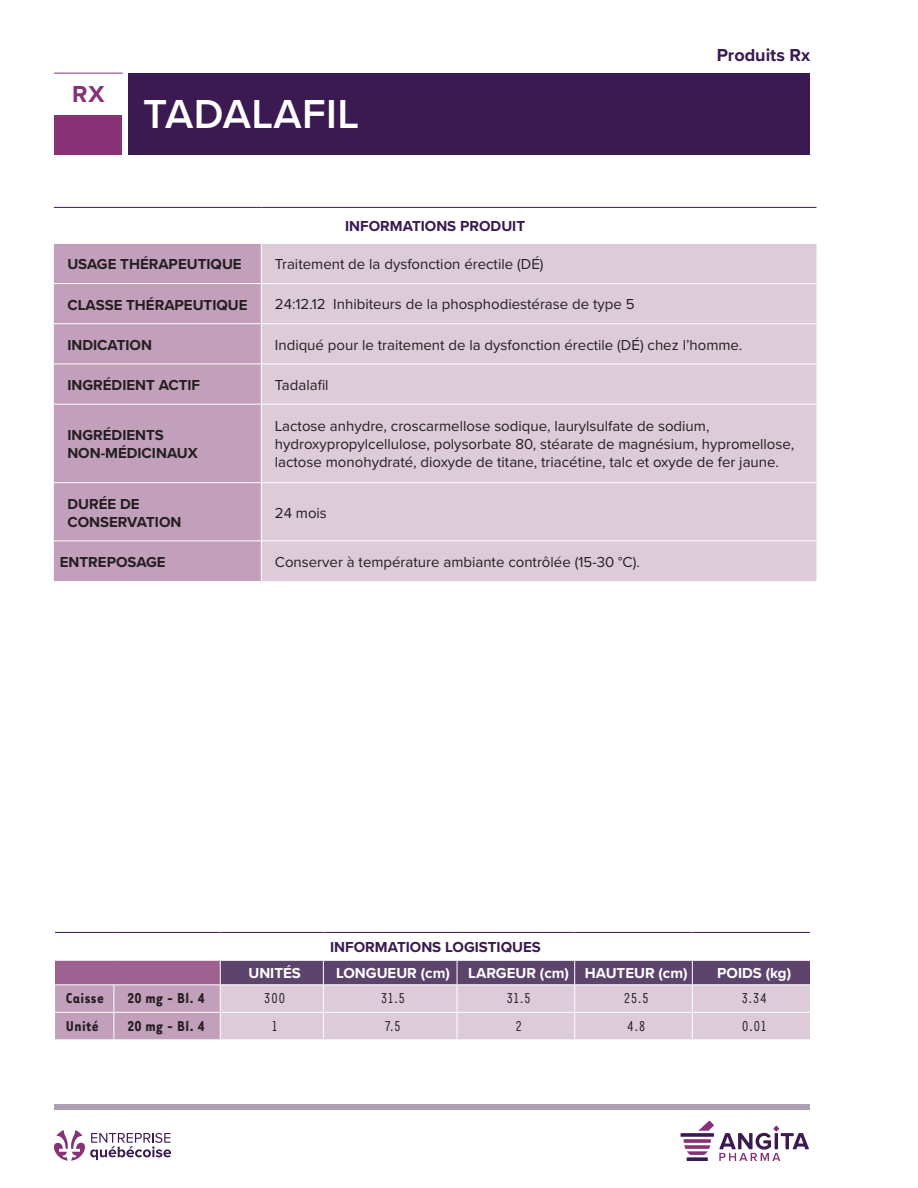
<style>
.page{position:relative;width:918px;height:1188px;background:#fff}
.page>*{position:absolute;margin:0;border:0;box-sizing:border-box;transform-origin:0 0}
.t1{font:600 42px "Proxima Nova";letter-spacing:.01em;color:#fff}
.t2{font:700 24px "Proxima Nova";color:#873276}
.t3{font:700 18px "Proxima Nova";color:#3b1951}
.t4{font:16.5px "Tarzana Nar OT";letter-spacing:.025em;color:#231f20}
.t5{font:700 16.5px "Tarzana Nar OT";letter-spacing:.025em;color:#231f20}
.t6{font:15px/18px "Proxima Nova";color:#231f20}
.t7{font:700 15px/18px "Proxima Nova";color:#231f20}
.t8{font:700 15px "Proxima Nova";color:#fff}
.t9{font:700 15px "Proxima Nova";color:#3b1951}
</style>
<div class="page">
<div style="left:54px;top:1104px;width:756px;height:6px;background:#ac9fb4"></div>
<svg style="left:681px;top:1121px;width:128px;height:40px"></svg>
<svg style="left:53px;top:1130px;width:118px;height:31px"></svg>
<div style="left:54px;top:244px;width:207px;height:337px;background:#c29fba"></div>
<div style="left:262px;top:244px;width:554px;height:337px;background:#ddcbda"></div>
<hr style="left:54px;top:283px;width:207px;height:1px;background:#fff">
<hr style="left:261px;top:283px;width:555px;height:1px;background:#fff">
<hr style="left:54px;top:323px;width:207px;height:1px;background:#fff">
<hr style="left:261px;top:323px;width:555px;height:1px;background:#fff">
<hr style="left:54px;top:364px;width:207px;height:1px;background:#fff">
<hr style="left:261px;top:364px;width:555px;height:1px;background:#fff">
<hr style="left:54px;top:404px;width:207px;height:1px;background:#fff">
<hr style="left:261px;top:404px;width:555px;height:1px;background:#fff">
<hr style="left:54px;top:482px;width:207px;height:1px;background:#fff">
<hr style="left:261px;top:482px;width:555px;height:1px;background:#fff">
<hr style="left:54px;top:540px;width:207px;height:1px;background:#fff">
<hr style="left:261px;top:540px;width:555px;height:1px;background:#fff">
<hr style="left:54px;top:207px;width:207px;height:1px;background:#3b1951">
<hr style="left:261px;top:207px;width:555px;height:1px;background:#3b1951">
<div style="left:128px;top:73px;width:682px;height:82px;background:#3b1951"></div>
<hr style="left:54px;top:73px;width:68px;height:1px;background:#873276">
<div style="left:54px;top:115px;width:68px;height:40px;background:#873276"></div>
<svg style="left:55px;top:960px;width:755px;height:79px;background:#b9a1b9"></svg>
<hr style="left:55px;top:932px;width:59px;height:1px;background:#3b1951">
<hr style="left:114px;top:932px;width:106px;height:1px;background:#3b1951">
<hr style="left:220px;top:932px;width:103px;height:1px;background:#3b1951">
<hr style="left:323px;top:932px;width:134px;height:1px;background:#3b1951">
<hr style="left:457px;top:932px;width:118px;height:1px;background:#3b1951">
<hr style="left:575px;top:932px;width:117px;height:1px;background:#3b1951">
<hr style="left:692px;top:932px;width:118px;height:1px;background:#3b1951">
<p class="t2" style="left:72px;top:76px;width:34px">RX</p>
<p class="t1" style="left:143px;top:83px;width:217px">TADALAFIL</p>
<p class="t9" style="left:345px;top:215px;width:181px">INFORMATIONS PRODUIT</p>
<p class="t3" style="left:717px;top:42px;width:95px">Produits Rx</p>
<p class="t7" style="left:67px;top:255px;width:176px">USAGE THÉRAPEUTIQUE</p>
<p class="t6" style="left:275px;top:255px;width:270px">Traitement de la dysfonction érectile (DÉ)</p>
<p class="t7" style="left:67px;top:295px;width:182px">CLASSE THÉRAPEUTIQUE</p>
<p class="t6" style="left:275px;top:295px;width:361px">24:12.12 Inhibiteurs de la phosphodiestérase de type 5</p>
<p class="t7" style="left:67px;top:335px;width:86px">INDICATION</p>
<p class="t6" style="left:275px;top:335px;width:469px">Indiqué pour le traitement de la dysfonction érectile (DÉ) chez l’homme.</p>
<p class="t7" style="left:67px;top:376px;width:134px">INGRÉDIENT ACTIF</p>
<p class="t6" style="left:275px;top:375px;width:55px">Tadalafil</p>
<p class="t7" style="left:67px;top:426px;width:132px">INGRÉDIENTS<br>NON-MÉDICINAUX</p>
<p class="t6" style="left:275px;top:417px;width:521px">Lactose anhydre, croscarmellose sodique, laurylsulfate de sodium, hydroxypropylcellulose, polysorbate 80, stéarate de magnésium, hypromellose, lactose monohydraté, dioxyde de titane, triacétine, talc et oxyde de fer jaune.</p>
<p class="t7" style="left:67px;top:494px;width:116px">DURÉE DE<br>CONSERVATION</p>
<p class="t6" style="left:275px;top:503px;width:54px">24 mois</p>
<p class="t7" style="left:60px;top:553px;width:107px">ENTREPOSAGE</p>
<p class="t6" style="left:275px;top:552px;width:367px">Conserver à température ambiante contrôlée (15-30 °C).</p>
<p class="t9" style="left:330px;top:936px;width:212px">INFORMATIONS LOGISTIQUES</p>
<p class="t8" style="left:248px;top:962px;width:54px">UNITÉS</p>
<p class="t8" style="left:336px;top:962px;width:115px">LONGUEUR (cm)</p>
<p class="t8" style="left:468px;top:962px;width:102px">LARGEUR (cm)</p>
<p class="t8" style="left:585px;top:962px;width:104px">HAUTEUR (cm)</p>
<p class="t8" style="left:717px;top:962px;width:75px">POIDS (kg)</p>
<p class="t5" style="left:66px;top:988px;width:39px">Caisse</p>
<p class="t5" style="left:127px;top:988px;width:79px">20 mg - Bl. 4</p>
<p class="t4" style="left:264px;top:988px;width:23px">300</p>
<p class="t4" style="left:381px;top:988px;width:26px">31.5</p>
<p class="t4" style="left:507px;top:988px;width:26px">31.5</p>
<p class="t4" style="left:624px;top:988px;width:26px">25.5</p>
<p class="t4" style="left:742px;top:988px;width:27px">3.34</p>
<p class="t5" style="left:66px;top:1016px;width:34px">Unité</p>
<p class="t5" style="left:127px;top:1016px;width:79px">20 mg - Bl. 4</p>
<p class="t4" style="left:272px;top:1016px;width:7px">1</p>
<p class="t4" style="left:385px;top:1016px;width:17px">7.5</p>
<p class="t4" style="left:515px;top:1016px;width:8px">2</p>
<p class="t4" style="left:627px;top:1016px;width:20px">4.8</p>
<p class="t4" style="left:742px;top:1016px;width:26px">0.01</p>
</div>
